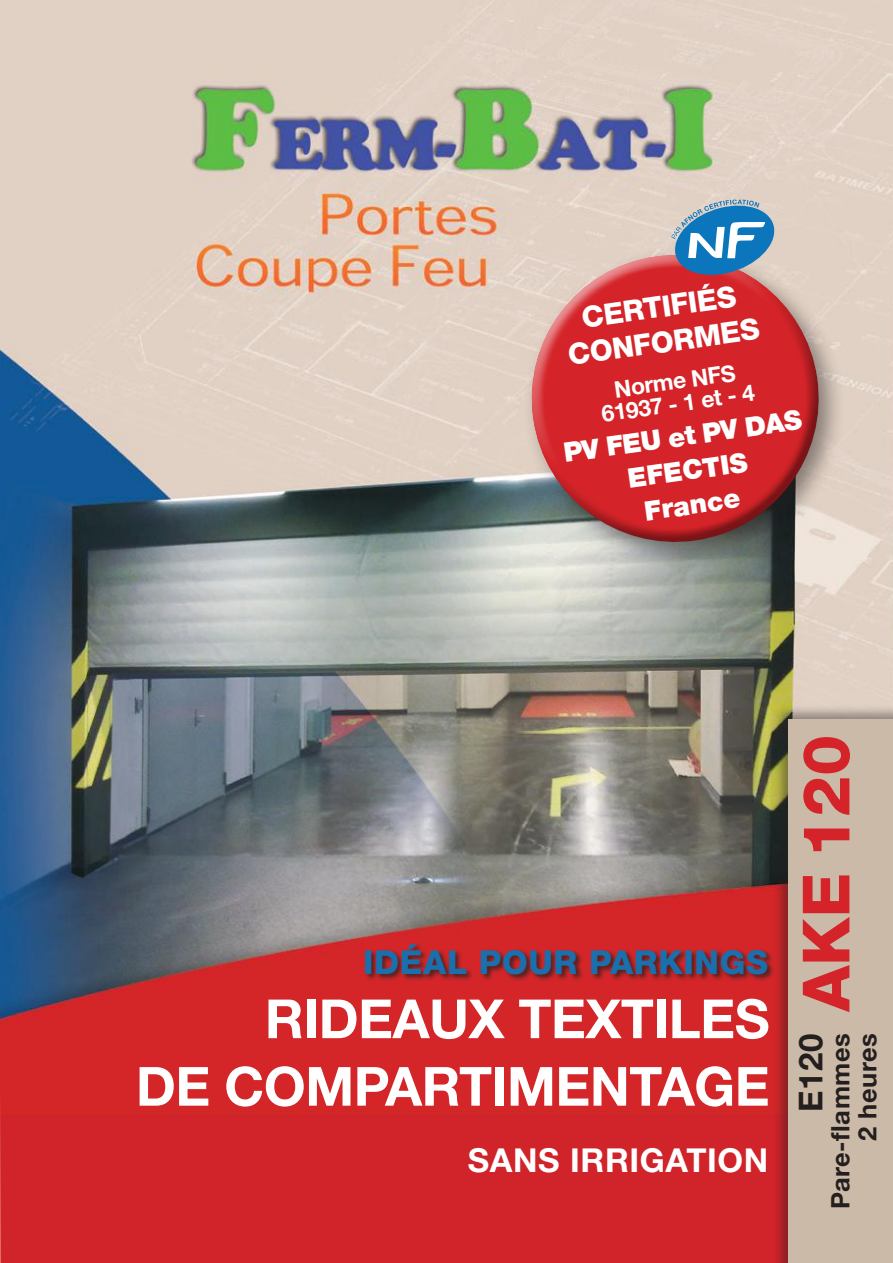
<style>
.page{position:relative;width:893px;height:1263px;background:#fff}
.page>*{position:absolute;margin:0;border:0;box-sizing:border-box;transform-origin:0 0}
.t1{font:800 65.25px "Helvetica Neue";color:#d42429}
.t2{font:700 54px/67.5px "Helvetica Neue";letter-spacing:-.01em;color:#fff;text-align:right}
.t3{font:800 33px "Helvetica Neue";letter-spacing:.02em;color:#1a6fad}
.t4{font:700 33px "Helvetica Neue";letter-spacing:.02em;color:#fff}
.t5{font:700 33px "Helvetica Neue";color:#241f1f}
.t6{font:800 29.25px/35.2px "Helvetica Neue";color:#fff;text-align:center}
.t7{font:900 27px "Helvetica Neue";color:#fff}
.t8{font:700 25.5px/27px "Helvetica Neue";letter-spacing:.02em;color:#241f1f;text-align:right}
.t9{font:700 22.95px "Helvetica Neue";color:#fff}
</style>
<div class="page">
<div style="left:26px;top:1114px;width:747px;height:149px;background:#d1232a"></div>
<div style="left:1px;top:1114px;width:25px;height:149px;background:#d1232a"></div>
<img style="left:0;top:0;width:893px;height:1114px">
<svg style="left:0;top:1085px;width:1px;height:178px"></svg>
<div style="left:522px;top:245px;width:324px;height:324px;background:#241f1f;opacity:.48"></div>
<svg style="left:511px;top:235px;width:305px;height:257px;fill:#e1d1c4"></svg>
<svg style="left:523px;top:280px;width:317px;height:281px;fill:#d42429"></svg>
<svg style="left:671px;top:199px;width:105px;height:80px"></svg>
<div style="left:364px;top:941px;width:410px;height:40px;background:#241f1f;opacity:.75"></div>
<div style="left:773px;top:704px;width:120px;height:559px;background:#241f1f;opacity:.43"></div>
<div style="left:788px;top:719px;width:105px;height:544px;background:#cabaa7"></div>
<p class="t6" style="left:561px;top:303px;width:195px;rotate:-8deg">CERTIFIÉS<br>CONFORMES</p>
<p class="t9" style="left:612px;top:375px;width:124px;rotate:-8deg">Norme NFS</p>
<p class="t9" style="left:600px;top:400px;width:156px;rotate:-8deg">61937 - 1 et - 4</p>
<p class="t7" style="left:562px;top:437px;width:241px;rotate:-8deg">PV FEU et PV DAS</p>
<p class="t7" style="left:626px;top:463px;width:122px;rotate:-8deg">EFECTIS</p>
<p class="t7" style="left:642px;top:495px;width:98px;rotate:-8deg">France</p>
<p class="t3" style="left:363px;top:942px;width:406px">IDÉAL POUR PARKINGS</p>
<p class="t2" style="left:136px;top:984px;width:635px">RIDEAUX TEXTILES<br>DE COMPARTIMENTAGE</p>
<p class="t4" style="left:468px;top:1140px;width:302px">SANS IRRIGATION</p>
<p class="t1" style="left:787px;top:1012px;width:278px;rotate:-90deg">AKE 120</p>
<p class="t5" style="left:790px;top:1112px;width:80px;rotate:-90deg">E120</p>
<p class="t8" style="left:826px;top:1209px;width:177px;rotate:-90deg">Pare-flammes<br>2 heures</p>
</div>
